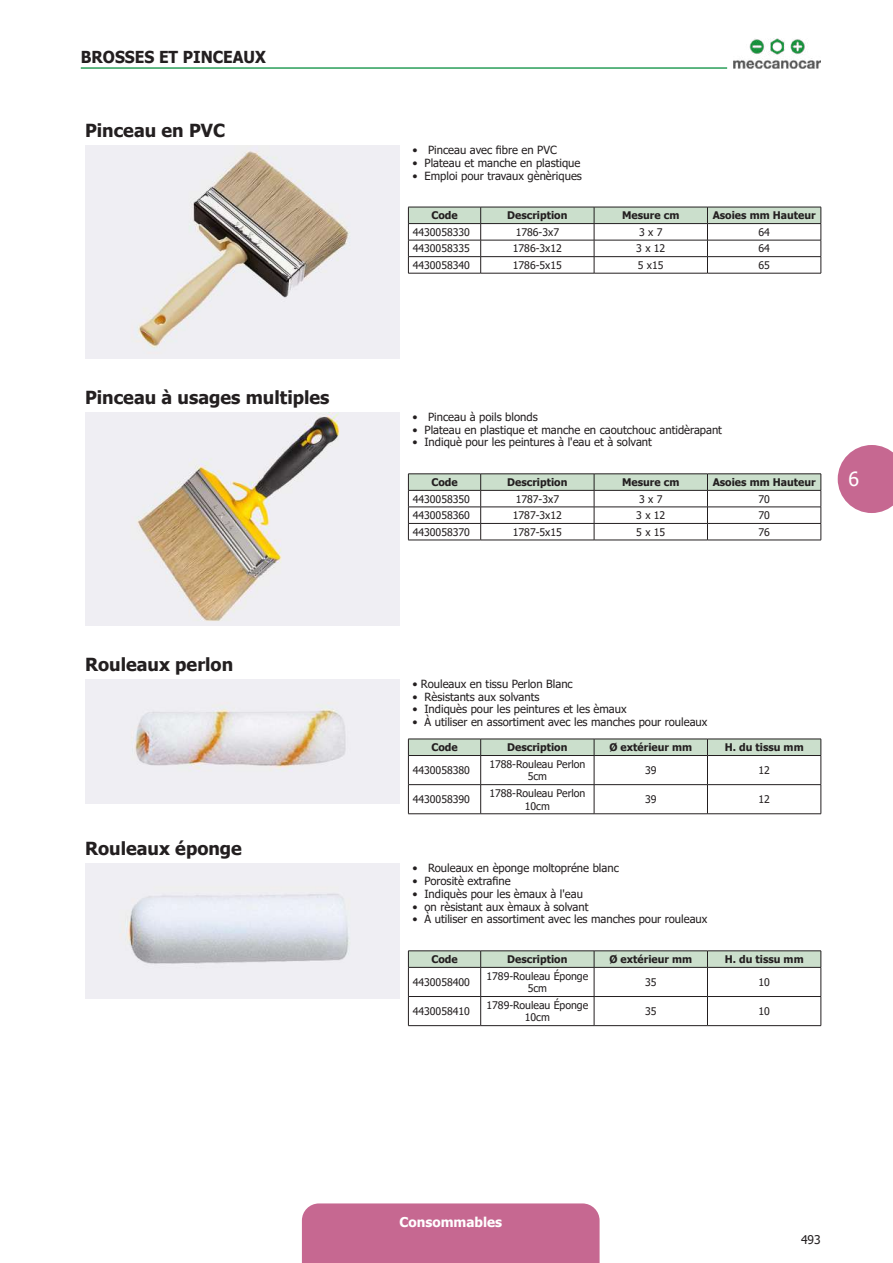
<style>
.page{position:relative;width:893px;height:1263px;background:#fff}
.page>*{position:absolute;margin:0;border:0;box-sizing:border-box;transform-origin:0 0}
.t1{font:19.5px "Tahoma";color:#fff}
.t2{font:700 18px "Tahoma";color:#231f20}
.t3{font:700 16.5px "Tahoma";color:#231f20;scale:.95 1}
.t4{font:700 13.5px "Tahoma";color:#fff}
.t5{font:12px "Tahoma";color:#231f20}
.t6{font:11.25px "Tahoma";color:#231f20}
.t7{font:10.5px/12.6px "Tahoma";color:#231f20;text-align:center}
.t8{font:700 10.5px "Tahoma";color:#231f20}
</style>
<div class="page">
<div style="left:302px;top:1203px;width:298px;height:60px;background:#c66891"></div>
<svg style="left:838px;top:445px;width:55px;height:68px"></svg>
<img style="left:733px;top:38px;width:88px;height:31px">
<hr style="left:81px;top:67px;width:646px;height:2px;background:#2a9e59">
<img style="left:85px;top:146px;width:314px;height:212px">
<svg style="left:408px;top:207px;width:414px;height:66px"></svg>
<hr style="left:408px;top:273px;width:73px;height:1px;background:#231f20">
<hr style="left:481px;top:273px;width:113px;height:1px;background:#231f20">
<hr style="left:594px;top:273px;width:113px;height:1px;background:#231f20">
<hr style="left:707px;top:273px;width:114px;height:1px;background:#231f20">
<img style="left:85px;top:412px;width:314px;height:213px">
<svg style="left:408px;top:474px;width:414px;height:66px"></svg>
<hr style="left:408px;top:540px;width:73px;height:1px;background:#231f20">
<hr style="left:481px;top:540px;width:113px;height:1px;background:#231f20">
<hr style="left:594px;top:540px;width:113px;height:1px;background:#231f20">
<hr style="left:707px;top:540px;width:114px;height:1px;background:#231f20">
<img style="left:85px;top:679px;width:315px;height:125px">
<svg style="left:408px;top:739px;width:414px;height:74px"></svg>
<hr style="left:408px;top:813px;width:73px;height:1px;background:#231f20">
<hr style="left:481px;top:813px;width:113px;height:1px;background:#231f20">
<hr style="left:594px;top:813px;width:113px;height:1px;background:#231f20">
<hr style="left:707px;top:813px;width:114px;height:1px;background:#231f20">
<img style="left:85px;top:864px;width:315px;height:134px">
<hr style="left:408px;top:950px;width:73px;height:1px;background:#231f20">
<hr style="left:481px;top:950px;width:113px;height:1px;background:#231f20">
<hr style="left:594px;top:950px;width:113px;height:1px;background:#231f20">
<hr style="left:707px;top:950px;width:114px;height:1px;background:#231f20">
<svg style="left:408px;top:951px;width:414px;height:74px"></svg>
<hr style="left:408px;top:1025px;width:73px;height:1px;background:#231f20">
<hr style="left:481px;top:1025px;width:113px;height:1px;background:#231f20">
<hr style="left:594px;top:1025px;width:113px;height:1px;background:#231f20">
<hr style="left:707px;top:1025px;width:114px;height:1px;background:#231f20">
<h3 class="t3" style="left:81px;top:45px;width:35px">Brosses</h3>
<h3 class="t3" style="left:159px;top:45px;width:37px">et pinceaux</h3>
<h2 class="t2" style="left:85px;top:118px;width:142px">Pinceau en PVC</h2>
<h2 class="t2" style="left:85px;top:385px;width:246px">Pinceau à usages multiples</h2>
<h2 class="t2" style="left:85px;top:651px;width:150px">Rouleaux perlon</h2>
<h2 class="t2" style="left:85px;top:836px;width:158px">Rouleaux éponge</h2>
<p class="t6" style="left:412px;top:143px;width:146px">• Pinceau avec fibre en PVC</p>
<p class="t6" style="left:412px;top:155px;width:170px">• Plateau et manche en plastique</p>
<p class="t6" style="left:412px;top:168px;width:171px">• Emploi pour travaux gènèriques</p>
<p class="t8" style="left:431px;top:208px;width:28px">Code</p>
<p class="t8" style="left:507px;top:208px;width:62px">Description</p>
<p class="t8" style="left:622px;top:208px;width:59px">Mesure cm</p>
<p class="t8" style="left:713px;top:208px;width:104px">Asoies mm Hauteur</p>
<p class="t7" style="left:413px;top:226px;width:59px">4430058330</p>
<p class="t7" style="left:516px;top:226px;width:45px">1786-3x7</p>
<p class="t7" style="left:639px;top:226px;width:25px">3 x 7</p>
<p class="t7" style="left:758px;top:226px;width:13px">64</p>
<p class="t7" style="left:413px;top:243px;width:59px">4430058335</p>
<p class="t7" style="left:513px;top:243px;width:51px">1786-3x12</p>
<p class="t7" style="left:636px;top:243px;width:30px">3 x 12</p>
<p class="t7" style="left:758px;top:243px;width:13px">64</p>
<p class="t7" style="left:413px;top:259px;width:59px">4430058340</p>
<p class="t7" style="left:513px;top:259px;width:51px">1786-5x15</p>
<p class="t7" style="left:638px;top:259px;width:27px">5 x15</p>
<p class="t7" style="left:758px;top:259px;width:13px">65</p>
<p class="t6" style="left:412px;top:409px;width:127px">• Pinceau à poils blonds</p>
<p class="t6" style="left:412px;top:422px;width:311px">• Plateau en plastique et manche en caoutchouc antidèrapant</p>
<p class="t6" style="left:412px;top:435px;width:241px">• Indiquè pour les peintures à l'eau et à solvant</p>
<p class="t8" style="left:431px;top:475px;width:28px">Code</p>
<p class="t8" style="left:507px;top:475px;width:62px">Description</p>
<p class="t8" style="left:622px;top:475px;width:59px">Mesure cm</p>
<p class="t8" style="left:713px;top:475px;width:104px">Asoies mm Hauteur</p>
<p class="t7" style="left:413px;top:493px;width:59px">4430058350</p>
<p class="t7" style="left:516px;top:493px;width:45px">1787-3x7</p>
<p class="t7" style="left:639px;top:493px;width:25px">3 x 7</p>
<p class="t7" style="left:758px;top:493px;width:13px">70</p>
<p class="t7" style="left:413px;top:510px;width:59px">4430058360</p>
<p class="t7" style="left:513px;top:510px;width:51px">1787-3x12</p>
<p class="t7" style="left:636px;top:510px;width:30px">3 x 12</p>
<p class="t7" style="left:758px;top:510px;width:13px">70</p>
<p class="t7" style="left:413px;top:526px;width:59px">4430058370</p>
<p class="t7" style="left:513px;top:526px;width:51px">1787-5x15</p>
<p class="t7" style="left:636px;top:526px;width:30px">5 x 15</p>
<p class="t7" style="left:758px;top:526px;width:13px">76</p>
<h1 class="t1" style="left:848px;top:466px;width:12px">6</h1>
<p class="t6" style="left:412px;top:676px;width:162px">• Rouleaux en tissu Perlon Blanc</p>
<p class="t6" style="left:412px;top:689px;width:129px">• Rèsistants aux solvants</p>
<p class="t6" style="left:412px;top:702px;width:216px">• Indiquès pour les peintures et les èmaux</p>
<p class="t6" style="left:412px;top:714px;width:296px">• À utiliser en assortiment avec les manches pour rouleaux</p>
<p class="t8" style="left:431px;top:740px;width:28px">Code</p>
<p class="t8" style="left:507px;top:740px;width:62px">Description</p>
<p class="t8" style="left:609px;top:740px;width:84px">Ø extérieur mm</p>
<p class="t8" style="left:725px;top:740px;width:80px">H. du tissu mm</p>
<p class="t7" style="left:413px;top:764px;width:59px">4430058380</p>
<p class="t7" style="left:489px;top:758px;width:98px">1788-Rouleau Perlon<br>5cm</p>
<p class="t7" style="left:645px;top:764px;width:13px">39</p>
<p class="t7" style="left:758px;top:764px;width:13px">12</p>
<p class="t7" style="left:413px;top:794px;width:59px">4430058390</p>
<p class="t7" style="left:489px;top:787px;width:98px">1788-Rouleau Perlon<br>10cm</p>
<p class="t7" style="left:645px;top:794px;width:13px">39</p>
<p class="t7" style="left:758px;top:794px;width:13px">12</p>
<p class="t6" style="left:412px;top:861px;width:208px">• Rouleaux en èponge moltopréne blanc</p>
<p class="t6" style="left:412px;top:873px;width:100px">• Porositè extrafine</p>
<p class="t6" style="left:412px;top:886px;width:172px">• Indiquès pour les èmaux à l'eau</p>
<p class="t6" style="left:412px;top:899px;width:178px">• on rèsistant aux èmaux à solvant</p>
<p class="t6" style="left:412px;top:912px;width:296px">• À utiliser en assortiment avec les manches pour rouleaux</p>
<p class="t8" style="left:431px;top:952px;width:28px">Code</p>
<p class="t8" style="left:507px;top:952px;width:62px">Description</p>
<p class="t8" style="left:609px;top:952px;width:84px">Ø extérieur mm</p>
<p class="t8" style="left:725px;top:952px;width:80px">H. du tissu mm</p>
<p class="t7" style="left:413px;top:976px;width:59px">4430058400</p>
<p class="t7" style="left:486px;top:970px;width:103px">1789-Rouleau Éponge<br>5cm</p>
<p class="t7" style="left:645px;top:976px;width:13px">35</p>
<p class="t7" style="left:758px;top:976px;width:13px">10</p>
<p class="t7" style="left:413px;top:1005px;width:59px">4430058410</p>
<p class="t7" style="left:486px;top:999px;width:103px">1789-Rouleau Éponge<br>10cm</p>
<p class="t7" style="left:645px;top:1005px;width:13px">35</p>
<p class="t7" style="left:758px;top:1005px;width:13px">10</p>
<p class="t4" style="left:399px;top:1212px;width:104px">Consommables</p>
<p class="t5" style="left:801px;top:1231px;width:21px">493</p>
</div>
